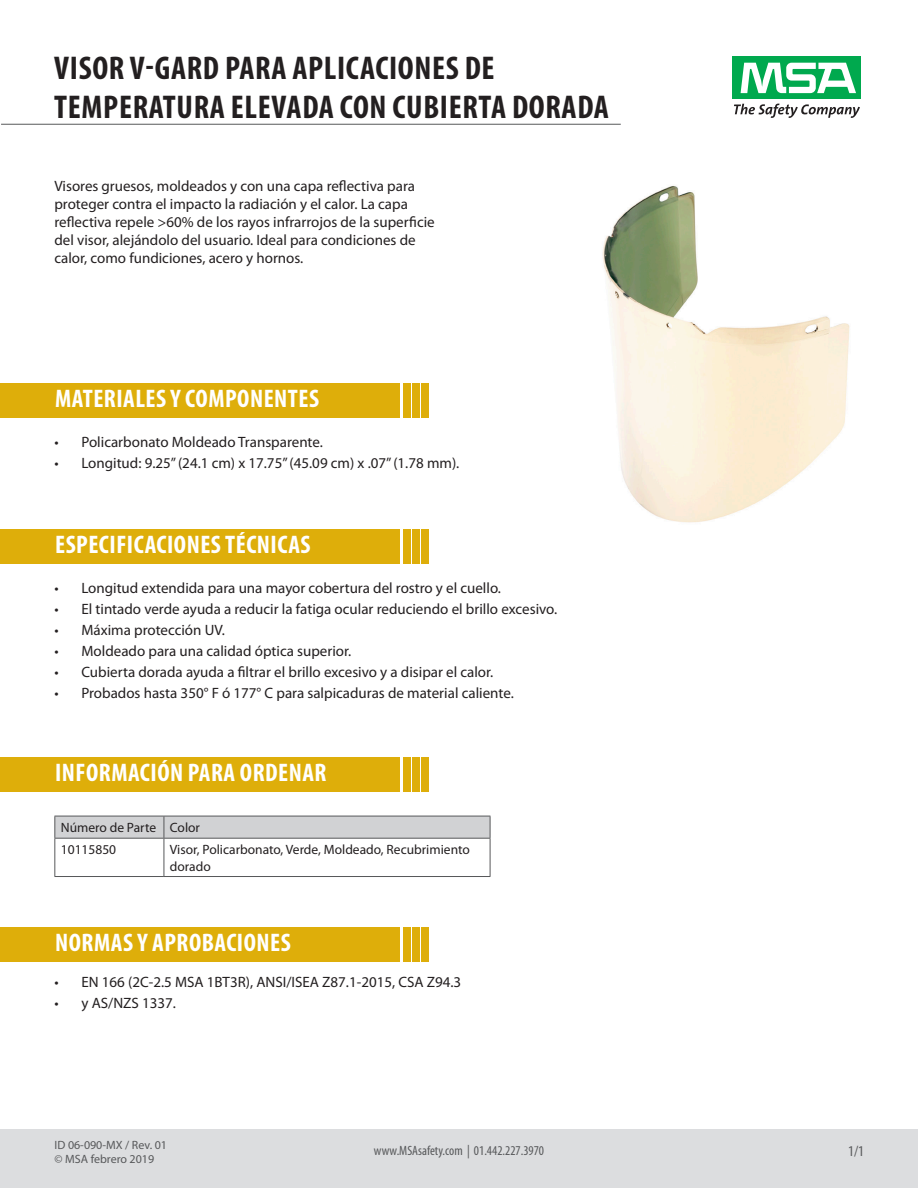
<style>
.page{position:relative;width:918px;height:1188px;background:#fff}
.page>*{position:absolute;margin:0;border:0;box-sizing:border-box;transform-origin:0 0}
.t1{font:700 condensed 33px "Myriad Pro";letter-spacing:.02em;color:#231f20}
.t2{font:700 condensed 25.5px "Myriad Pro";letter-spacing:.02em;color:#fff}
.t3{font:15px/18px "Myriad Pro";color:#231f20}
.t4{font:condensed 15px "Myriad Pro";color:#57585a}
.t5{font:13.5px/16.2px "Myriad Pro";color:#231f20}
.t6{font:condensed 13.5px "Myriad Pro";color:#57585a}
.t7{font:12px "Myriad Pro";color:#57585a}
</style>
<div class="page">
<div style="left:0;top:1130px;width:918px;height:58px;background:#dcdddf"></div>
<svg style="left:734px;top:104px;width:126px;height:14px"></svg>
<div style="left:733px;top:56px;width:128px;height:43px;background:#00a94e"></div>
<svg style="left:741px;top:63px;width:115px;height:30px"></svg>
<div style="left:0;top:384px;width:400px;height:34px;background:#deae0a"></div>
<div style="left:412px;top:384px;width:7px;height:34px;background:#deae0a"></div>
<div style="left:403px;top:384px;width:7px;height:34px;background:#deae0a"></div>
<div style="left:422px;top:384px;width:7px;height:34px;background:#deae0a"></div>
<div style="left:0;top:529px;width:400px;height:35px;background:#deae0a"></div>
<div style="left:412px;top:529px;width:7px;height:35px;background:#deae0a"></div>
<div style="left:403px;top:529px;width:7px;height:35px;background:#deae0a"></div>
<div style="left:422px;top:529px;width:7px;height:35px;background:#deae0a"></div>
<div style="left:0;top:927px;width:400px;height:34px;background:#deae0a"></div>
<div style="left:412px;top:927px;width:7px;height:34px;background:#deae0a"></div>
<div style="left:403px;top:927px;width:7px;height:34px;background:#deae0a"></div>
<div style="left:422px;top:927px;width:7px;height:34px;background:#deae0a"></div>
<div style="left:0;top:757px;width:400px;height:35px;background:#deae0a"></div>
<div style="left:412px;top:757px;width:7px;height:35px;background:#deae0a"></div>
<div style="left:403px;top:757px;width:7px;height:35px;background:#deae0a"></div>
<div style="left:422px;top:757px;width:7px;height:35px;background:#deae0a"></div>
<svg style="left:54px;top:816px;width:437px;height:22px;background:#cbccce"></svg>
<hr style="left:54px;top:838px;width:110px;height:1px;background:#57585a">
<hr style="left:54px;top:839px;width:1px;height:37px;background:#57585a">
<hr style="left:164px;top:838px;width:326px;height:1px;background:#57585a">
<hr style="left:164px;top:839px;width:1px;height:37px;background:#57585a">
<hr style="left:490px;top:839px;width:1px;height:37px;background:#57585a">
<hr style="left:54px;top:876px;width:110px;height:1px;background:#57585a">
<hr style="left:164px;top:876px;width:326px;height:1px;background:#57585a">
<hr style="left:1px;top:124px;width:620px;height:1px;background:#57585a">
<img style="left:602px;top:185px;width:248px;height:338px">
<p class="t1" style="left:54px;top:47px;width:442px">VISOR V-GARD PARA APLICACIONES DE</p>
<p class="t1" style="left:54px;top:87px;width:556px">TEMPERATURA ELEVADA CON CUBIERTA DORADA</p>
<p class="t3" style="left:54px;top:176px;width:382px">Visores gruesos, moldeados y con una capa reflectiva para proteger contra el impacto la radiación y el calor. La capa reflectiva repele &gt;60% de los rayos infrarrojos de la superficie del visor, alejándolo del usuario. Ideal para condiciones de calor, como fundiciones, acero y hornos.</p>
<p class="t2" style="left:55px;top:383px;width:265px">MATERIALES Y COMPONENTES</p>
<p class="t3" style="left:54px;top:433px;width:270px">• Policarbonato Moldeado Transparente.</p>
<p class="t3" style="left:54px;top:454px;width:406px">• Longitud: 9.25” (24.1 cm) x 17.75” (45.09 cm) x .07” (1.78 mm).</p>
<p class="t2" style="left:55px;top:529px;width:257px">ESPECIFICACIONES TÉCNICAS</p>
<p class="t3" style="left:54px;top:579px;width:448px">• Longitud extendida para una mayor cobertura del rostro y el cuello.</p>
<p class="t3" style="left:54px;top:600px;width:504px">• El tintado verde ayuda a reducir la fatiga ocular reduciendo el brillo excesivo.</p>
<p class="t3" style="left:54px;top:621px;width:172px">• Máxima protección UV.</p>
<p class="t3" style="left:54px;top:642px;width:298px">• Moldeado para una calidad óptica superior.</p>
<p class="t3" style="left:54px;top:663px;width:440px">• Cubierta dorada ayuda a filtrar el brillo excesivo y a disipar el calor.</p>
<p class="t3" style="left:54px;top:684px;width:461px">• Probados hasta 350° F ó 177° C para salpicaduras de material caliente.</p>
<p class="t2" style="left:55px;top:756px;width:273px">INFORMACIÓN PARA ORDENAR</p>
<p class="t5" style="left:61px;top:819px;width:97px">Número de Parte</p>
<p class="t5" style="left:170px;top:819px;width:32px">Color</p>
<p class="t5" style="left:61px;top:841px;width:57px">10115850</p>
<p class="t5" style="left:170px;top:841px;width:301px">Visor, Policarbonato, Verde, Moldeado, Recubrimiento dorado</p>
<p class="t2" style="left:55px;top:926px;width:237px">NORMAS Y APROBACIONES</p>
<p class="t3" style="left:54px;top:972px;width:408px">• EN 166 (2C-2.5 MSA 1BT3R), ANSI/ISEA Z87.1-2015, CSA Z94.3</p>
<p class="t3" style="left:54px;top:993px;width:123px">• y AS/NZS 1337.</p>
<p class="t7" style="left:55px;top:1138px;width:114px">ID 06-090-MX / Rev. 01</p>
<p class="t7" style="left:55px;top:1151px;width:101px">© MSA febrero 2019</p>
<p class="t6" style="left:374px;top:1142px;width:172px">www.MSAsafety.com | 01.442.227.3970</p>
<p class="t4" style="left:848px;top:1142px;width:17px">1/1</p>
</div>
